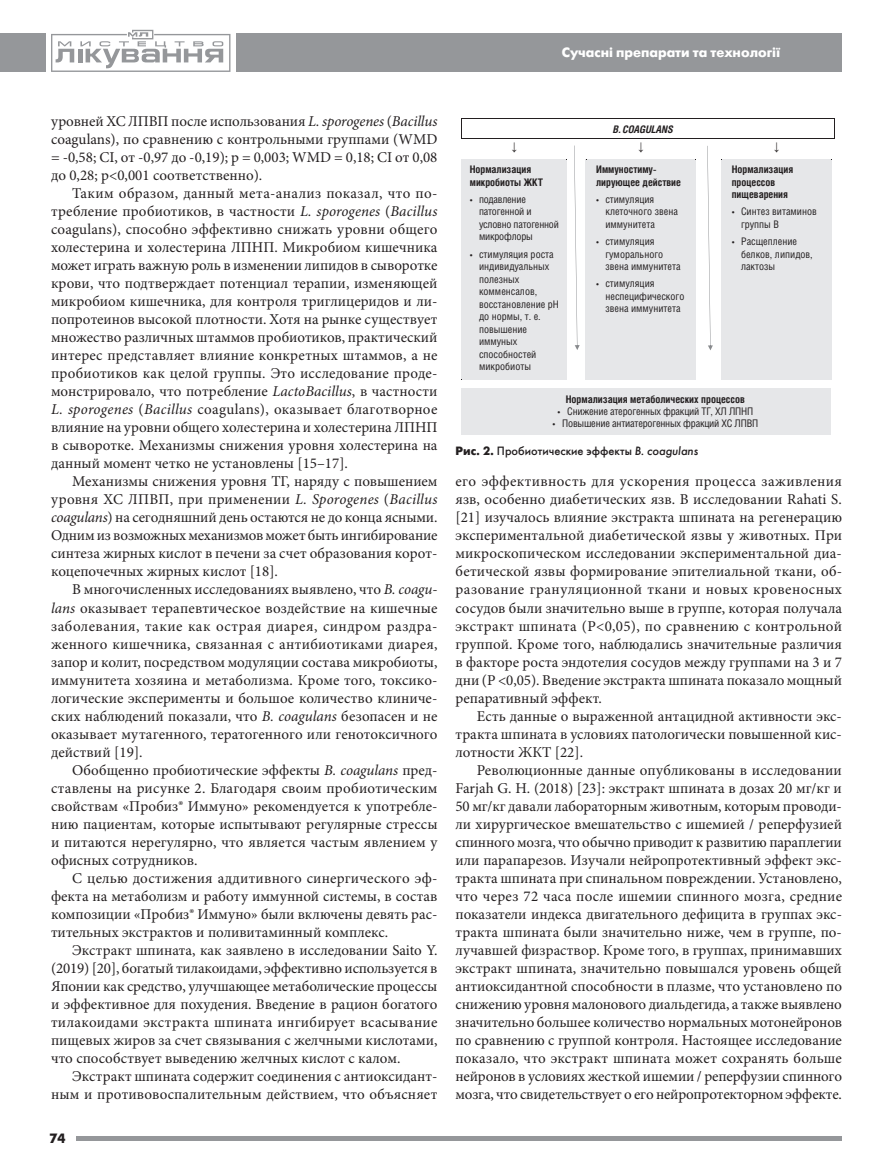
<style>
.page{position:relative;width:893px;height:1166px;background:#fff}
.page>*{position:absolute;margin:0;border:0;box-sizing:border-box;transform-origin:0 0}
.t1{font:15px/18px "Minion Pro";color:#231f20;text-align:justify}
.t2{font:700 13.5px "Futura Futuris C";color:#fff}
.t3{font:700 13.5px "Futura Futuris C";color:#231f20}
.t4{font:12px "Futura Futuris C";color:#231f20}
.t5{font:11.55px "Times New Roman";color:#231f20}
.t6{font:10.5px/12.5px "Helios Cond C";color:#231f20}
.t7{font:10.5px/12.5px "Helios Cond C";letter-spacing:-.02em;color:#231f20}
.t8{font:700 10.5px/12.5px "Helios Cond C";color:#231f20}
.t9{font:italic 700 10.5px "Helios Cond C";color:#231f20}
.s1{font-style:italic}
.s2{font-family:"Myriad Pro"}
.s3{font-weight:700}
</style>
<div class="page">
<hr style="left:77px;top:1136px;width:765px;height:4px;background:#95979a">
<div style="left:0;top:34px;width:842px;height:38px;background:#95979a"></div>
<div style="left:46px;top:32px;width:189px;height:42px;background:#fff"></div>
<svg style="left:51px;top:30px;width:179px;height:42px"></svg>
<div style="left:721px;top:159px;width:110px;height:220px;background:#e6e7e9"></div>
<div style="left:462px;top:387px;width:369px;height:47px;background:#e6e7e9"></div>
<div style="left:586px;top:159px;width:110px;height:220px;background:#e6e7e9"></div>
<div style="left:461px;top:159px;width:106px;height:220px;background:#e6e7e9"></div>
<hr style="left:462px;top:118px;width:372px;height:1px;background:#231f20">
<svg style="left:834px;top:118px;width:1px;height:21px"></svg>
<hr style="left:462px;top:139px;width:372px;height:1px;background:#231f20">
<svg style="left:574px;top:145px;width:6px;height:205px"></svg>
<svg style="left:707px;top:146px;width:6px;height:204px"></svg>
<p class="t2" style="left:562px;top:44px;width:220px">Сучасні препарати та технології</p>
<p class="t1" style="left:51px;top:113px;width:388px">уровней ХС ЛПВП после использования <span class="s1">L. sporogenes</span> (<span class="s1">Bacillus </span>coagulans), по сравнению с контрольными группами (WMD = -0,58; CI, от -0,97 до -0,19); p = 0,003; WMD = 0,18; CI от 0,08 до 0,28; p&lt;0,001 соответственно).</p>
<p class="t1" style="left:51px;top:185px;width:388px;text-indent:21px">Таким образом, данный мета-анализ показал, что по&shy;требление пробиотиков, в частности <span class="s1">L. sporogenes</span> (<span class="s1">Bacillus </span>coagulans), способно эффективно снижать уровни общего холестерина и холестерина ЛПНП. Микробиом кишечника может играть важную роль в изменении липидов в сыворотке крови, что подтверждает потенциал терапии, изменяющей микробиом кишечника, для контроля триглицеридов и ли&shy;попротеинов высокой плотности. Хотя на рынке существует множество различных штаммов пробиотиков, практический интерес представляет влияние конкретных штаммов, а не пробиотиков как целой группы. Это исследование проде&shy;монстрировало, что потребление <span class="s1">LactoBacillus</span>, в частности <span class="s1">L. sporogenes</span> (<span class="s1">Bacillus</span> coagulans), оказывает благотворное влияние на уровни общего холестерина и холестерина ЛПНП в сыворотке. Механизмы снижения уровня холестерина на данный момент четко не установлены [15–17].</p>
<p class="t1" style="left:51px;top:473px;width:388px;text-indent:21px">Механизмы снижения уровня ТГ, наряду с повышением уровня ХС ЛПВП, при применении <span class="s1">L. Sporogenes</span> (<span class="s1">Bacillus coagulans</span>) на сегодняшний день остаются не до конца ясными.<br>Одним из возможных механизмов может быть ингибирование синтеза жирных кислот в печени за счет образования корот&shy;коцепочечных жирных кислот [18].</p>
<p class="t1" style="left:51px;top:581px;width:388px;text-indent:21px">В многочисленных исследованиях выявлено, что <span class="s1">B. coagu&shy;lans</span> оказывает терапевтическое воздействие на кишечные заболевания, такие как острая диарея, синдром раздра&shy;женного кишечника, связанная с антибиотиками диарея, запор и колит, посредством модуляции состава микробиоты, иммунитета хозяина и метаболизма. Кроме того, токсико&shy;логические эксперименты и большое количество клиниче&shy;ских наблюдений показали, что <span class="s1">B. coagulans</span> безопасен и не оказывает мутагенного, тератогенного или генотоксичного действий [19].</p>
<p class="t1" style="left:51px;top:761px;width:388px;text-indent:21px">Обобщенно пробиотические эффекты <span class="s1">B. coagulans</span> пред&shy;ставлены на рисунке 2. Благодаря своим пробиотическим свойствам «Пробиз® Иммуно» рекомендуется к употребле&shy;нию пациентам, которые испытывают регулярные стрессы и питаются нерегулярно, что является частым явлением у офисных сотрудников.</p>
<p class="t1" style="left:51px;top:869px;width:388px;text-indent:21px">С целью достижения аддитивного синергического эф&shy;фекта на метаболизм и работу иммунной системы, в состав композиции «Пробиз® Иммуно» были включены девять рас&shy;тительных экстрактов и поливитаминный комплекс.</p>
<p class="t1" style="left:51px;top:941px;width:388px;text-indent:21px">Экстракт шпината, как заявлено в исследовании Saito Y. (2019) [20], богатый тилакоидами, эффективно используется в Японии как средство, улучшающее метаболические процессы и эффективное для похудения. Введение в рацион богатого тилакоидами экстракта шпината ингибирует всасывание пищевых жиров за счет связывания с желчными кислотами, что способствует выведению желчных кислот с калом.</p>
<p class="t1" style="left:51px;top:1067px;width:388px;text-align:right">Экстракт шпината содержит соединения с антиоксидант&shy;ным и противовоспалительным действием, что объясняет</p>
<p class="t3" style="left:50px;top:1130px;width:18px">74</p>
<p class="t9" style="left:613px;top:122px;width:62px">B. COAGULANS</p>
<p class="t5" style="left:511px;top:138px;width:7px">↓</p>
<p class="t5" style="left:638px;top:138px;width:7px">↓</p>
<p class="t5" style="left:774px;top:138px;width:7px">↓</p>
<p class="t8" style="left:470px;top:163px;width:75px">Нормализация микробиоты ЖКТ</p>
<p class="t7" style="left:479px;top:193px;width:81px;text-indent:-9px"><span class="s2">•</span> подавление патогенной и условно патогенной микрофлоры</p>
<p class="t6" style="left:479px;top:247px;width:82px;text-indent:-9px"><span class="s2">•</span> стимуляция роста индивидуальных полезных комменсалов, восстановление рН до нормы, т. е. повышение иммуных способностей микробиоты</p>
<p class="t8" style="left:596px;top:163px;width:86px">Иммуностиму&shy;лирующее действие</p>
<p class="t6" style="left:605px;top:193px;width:74px;text-indent:-9px"><span class="s2">•</span> cтимуляция клеточного звена иммунитета</p>
<p class="t6" style="left:605px;top:235px;width:77px;text-indent:-9px"><span class="s2">•</span> стимуляция гуморального звена иммунитета</p>
<p class="t6" style="left:605px;top:277px;width:81px;text-indent:-9px"><span class="s2">•</span> стимуляция неспецифического звена иммунитета</p>
<p class="t8" style="left:732px;top:163px;width:63px">Нормализация процессов пищеварения</p>
<p class="t6" style="left:741px;top:205px;width:77px;text-indent:-9px"><span class="s2">•</span> Синтез витаминов группы В</p>
<p class="t6" style="left:741px;top:235px;width:73px;text-indent:-9px"><span class="s2">•</span> Расщепление белков, липидов, лактозы</p>
<p class="t8" style="left:566px;top:392px;width:181px">Нормализация метаболических процессов</p>
<p class="t7" style="left:558px;top:404px;width:197px"><span class="s2">•</span> Снижение атерогенных фракций ТГ, ХЛ ЛПНП</p>
<p class="t7" style="left:553px;top:416px;width:207px"><span class="s2">•</span> Повышение антиатерогенных фракций ХС ЛПВП</p>
<p class="t4" style="left:455px;top:444px;width:244px"><span class="s3">Рис. 2.</span> Пробиотические эффекты <span class="s1">B. coagulans</span></p>
<p class="t1" style="left:455px;top:473px;width:388px">его эффективность для ускорения процесса заживления язв, особенно диабетических язв. В исследовании Rahati S. [21] изучалось влияние экстракта шпината на регенерацию экспериментальной диабетической язвы у животных. При микроскопическом исследовании экспериментальной диа&shy;бетической язвы формирование эпителиальной ткани, об&shy;разование грануляционной ткани и новых кровеносных сосудов были значительно выше в группе, которая получала экстракт шпината (P&lt;0,05), по сравнению с контрольной группой. Кроме того, наблюдались значительные различия в факторе роста эндотелия сосудов между группами на 3 и 7 дни (P &lt;0,05). Введение экстракта шпината показало мощный репаративный эффект.</p>
<p class="t1" style="left:455px;top:707px;width:388px;text-indent:21px">Есть данные о выраженной антацидной активности экс&shy;тракта шпината в условиях патологически повышенной кис&shy;лотности ЖКТ [22].</p>
<p class="t1" style="left:455px;top:761px;width:388px;text-indent:21px">Революционные данные опубликованы в исследовании Farjah G. H. (2018) [23]: экстракт шпината в дозах 20 мг/кг и 50 мг/кг давали лабораторным животным, которым проводи&shy;ли хирургическое вмешательство с ишемией / реперфузией спинного мозга, что обычно приводит к развитию параплегии или парапарезов. Изучали нейропротективный эффект экс&shy;тракта шпината при спинальном повреждении. Установлено, что через 72 часа после ишемии спинного мозга, средние показатели индекса двигательного дефицита в группах экс&shy;тракта шпината были значительно ниже, чем в группе, по&shy;лучавшей физраствор. Кроме того, в группах, принимавших экстракт шпината, значительно повышался уровень общей антиоксидантной способности в плазме, что установлено по снижению уровня малонового диальдегида, а также выявлено значительно большее количество нормальных мотонейронов по сравнению с группой контроля. Настоящее исследование показало, что экстракт шпината может сохранять больше нейронов в условиях жесткой ишемии / реперфузии спинного мозга, что свидетельствует о его нейропротекторном эффекте.</p>
</div>
